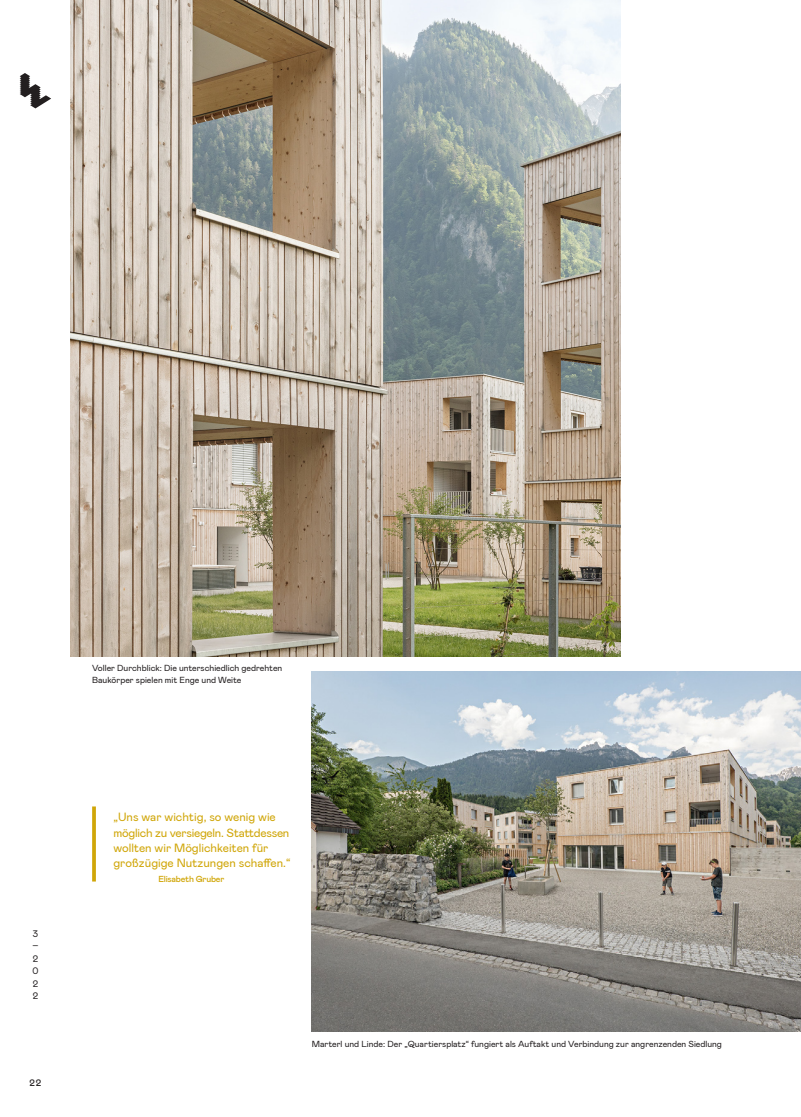
<style>
.page{position:relative;width:801px;height:1117px;background:#fff}
.page>*{position:absolute;margin:0;border:0;box-sizing:border-box;transform-origin:0 0}
.Zitat{font:11.88px/15px "Mabry Pro";color:#d0a608}
.t1{font:9.38px/12.5px "Mabry Pro";color:#231f20;text-align:justify}
.t2{font:500 9.38px "Mabry";color:#231f20}
.Klein{font:8.75px/11.2px "Mabry Pro";color:#231f20}
.Zitat_Name{font:500 8.75px "Mabry";letter-spacing:-.02em;color:#d0a608}
</style>
<div class="page">
<img style="left:71px;top:0;width:549px;height:656px">
<img style="left:312px;top:671px;width:489px;height:360px">
<svg style="left:20px;top:73px;width:31px;height:35px"></svg>
<svg style="left:92px;top:806px;width:4px;height:75px"></svg>
<p class="Klein" style="left:92px;top:662px;width:192px">Voller Durchblick: Die unterschiedlich gedrehten<br>Baukörper spielen mit Enge und Weite</p>
<p class="t1" style="left:32px;top:926px;width:8px">3 – 2<br>0<br>2<br>2</p>
<p class="t2" style="left:29px;top:1075px;width:13px">22</p>
<p class="Zitat" style="left:113px;top:809px;width:179px">„Uns war wichtig, so wenig wie möglich zu versiegeln. Stattdessen wollten wir Möglichkeiten für großzügige Nutzungen schaffen.“</p>
<p class="Zitat_Name" style="left:158px;top:872px;width:68px">Elisabeth Gruber</p>
<p class="Klein" style="left:312px;top:1037px;width:412px">Marterl und Linde: Der „Quartiersplatz“ fungiert als Auftakt und Verbindung zur angrenzenden Siedlung</p>
</div>
